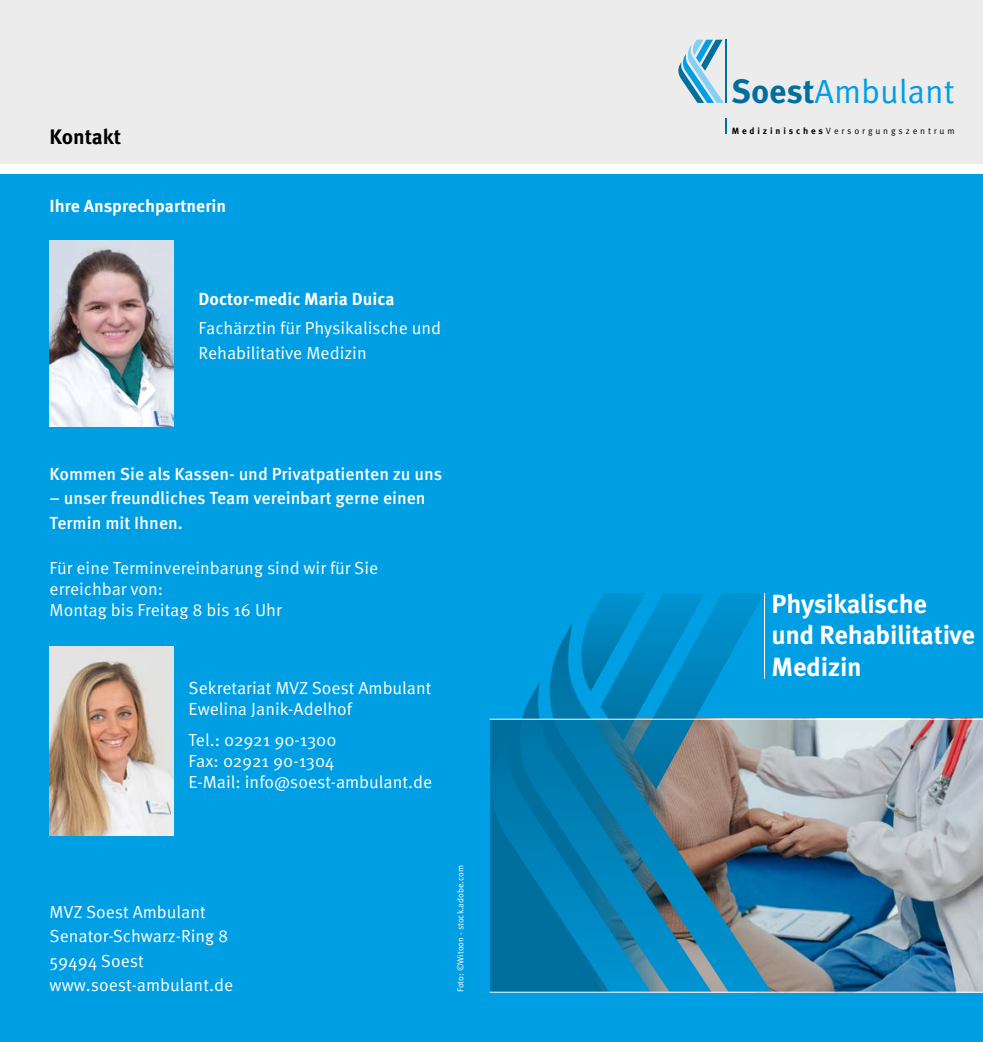
<style>
.page{position:relative;width:983px;height:1042px;background:#fff}
.page>*{position:absolute;margin:0;border:0;box-sizing:border-box;transform-origin:0 0}
.t1{font:33.6px "Meta Pro Norm";letter-spacing:-.005em;color:#009ee3}
.t2{font:700 26.25px/31.5px "Meta Pro";letter-spacing:-.015em;color:#fff}
.t3{font:700 21px "Meta Pro";letter-spacing:-.005em;color:#000}
.t4{font:17.5px/21px "Meta Pro Norm";color:#fff}
.t5{font:500 17.5px/24.5px "Meta Pro";color:#fff}
.t6{font:700 17.5px "Meta Pro";color:#fff}
.t7{font:9.1px "Meta Pro Norm";letter-spacing:.32em;color:#000}
.t8{font:8.75px "Meta Pro Norm";color:#fff}
.s1{font-family:"Meta Pro";font-weight:700;color:#006f9d}
.s2{font-family:"Meta Pro";font-weight:700}
</style>
<div class="page">
<div style="left:0;top:0;width:982px;height:1042px;background:#ececed"></div>
<div style="left:0;top:174px;width:982px;height:868px;background:#009ee3"></div>
<div style="left:0;top:164px;width:982px;height:10px;background:#fff"></div>
<img style="left:771px;top:720px;width:211px;height:272px">
<img style="left:550px;top:622px;width:221px;height:370px">
<svg style="left:489px;top:731px;width:25px;height:261px"></svg>
<svg style="left:575px;top:593px;width:189px;height:196px"></svg>
<svg style="left:514px;top:681px;width:197px;height:311px"></svg>
<hr style="left:489px;top:719px;width:493px;height:1px;background:#fff">
<hr style="left:489px;top:992px;width:493px;height:1px;background:#fff">
<hr style="left:763px;top:593px;width:1px;height:86px;background:#fff">
<svg style="left:678px;top:40px;width:45px;height:63px"></svg>
<hr style="left:725px;top:40px;width:1px;height:63px;background:#006f9d">
<svg style="left:725px;top:118px;width:1px;height:16px"></svg>
<img style="left:50px;top:241px;width:124px;height:186px">
<img style="left:50px;top:647px;width:124px;height:188px">
<p class="t3" style="left:50px;top:120px;width:73px">Kontakt</p>
<p class="t6" style="left:50px;top:192px;width:178px">Ihre Ansprechpartnerin</p>
<p class="t6" style="left:198px;top:285px;width:197px">Doctor-medic Maria Duica</p>
<p class="t4" style="left:198px;top:315px;width:244px;line-height:24.5px">Fachärztin für Physikalische und<br>Rehabilitative Medizin</p>
<p class="t5" style="left:50px;top:460px;width:394px">Kommen Sie als Kassen- und Privatpatienten zu uns</p>
<p class="t5" style="left:50px;top:484px;width:377px">– unser freundliches Team vereinbart gerne einen<br>Termin mit Ihnen.</p>
<p class="t4" style="left:50px;top:556px;width:330px">Für eine Terminvereinbarung sind wir für Sie erreichbar von:<br>Montag bis Freitag 8 bis 16 Uhr</p>
<p class="t4" style="left:189px;top:676px;width:244px">Sekretariat MVZ Soest Ambulant<br>Ewelina Janik-Adelhof</p>
<p class="t4" style="left:189px;top:728px;width:245px">Tel.: 02921 90-1300<br>Fax: 02921 90-1304<br>E-Mail: info@soest-ambulant.de</p>
<p class="t4" style="left:50px;top:898px;width:185px;line-height:24.5px">MVZ Soest Ambulant<br>Senator-Schwarz-Ring 8<br>59494 Soest www.soest-ambulant.de</p>
<p class="t8" style="left:453px;top:992px;width:128px;rotate:-90deg">Foto: ©Witoon - stock.adobe.com</p>
<h1 class="t1" style="left:730px;top:66px;width:225px"><span class="s1">Soest</span>Ambulant</h1>
<p class="t7" style="left:731px;top:124px;width:224px"><span class="s2">Medizinisches</span>Versorgungszentrum</p>
<h2 class="t2" style="left:771px;top:586px;width:205px">Physikalische und Rehabilitative<br>Medizin</h2>
</div>
